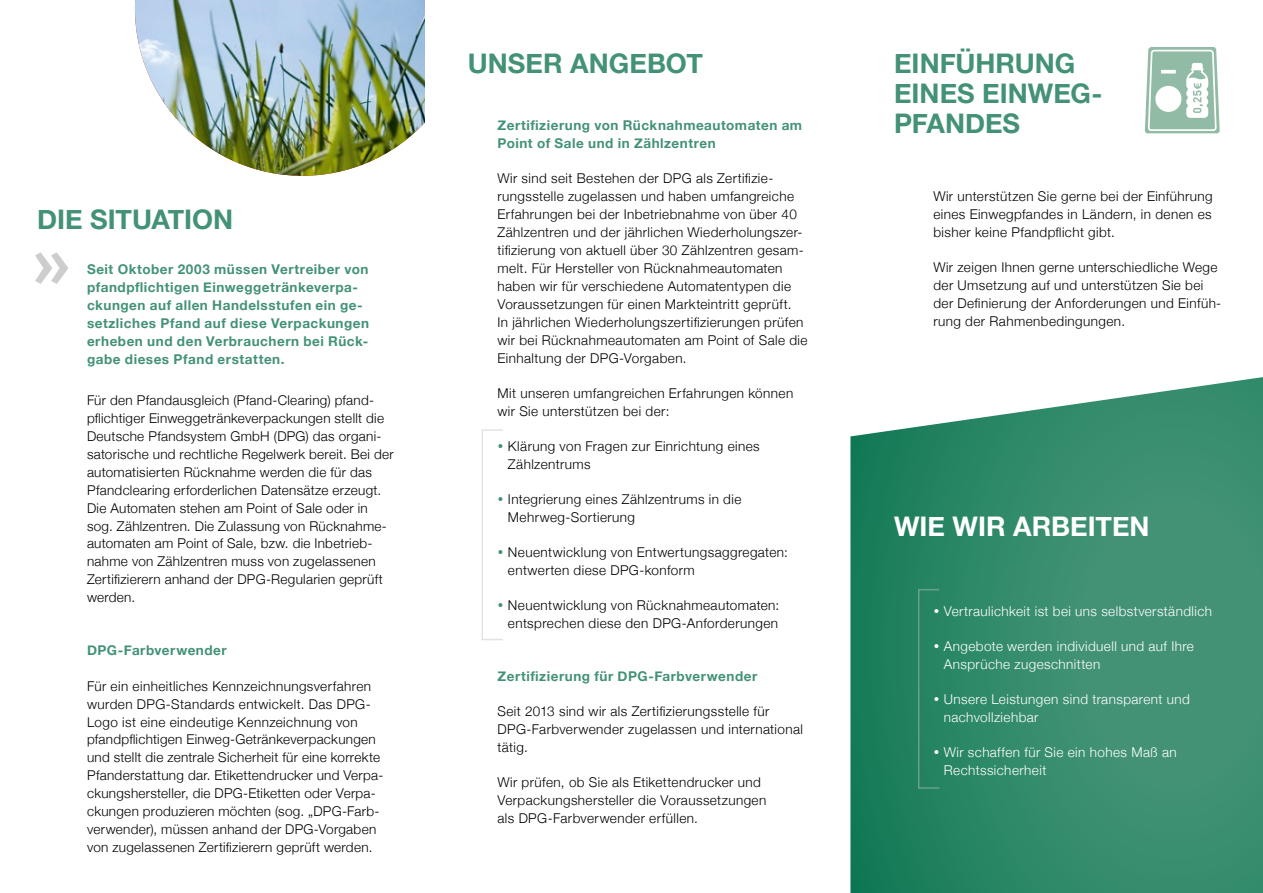
<style>
.page{position:relative;width:1263px;height:893px;background:#fff}
.page>*{position:absolute;margin:0;border:0;box-sizing:border-box;transform-origin:0 0}
.t1{font:500 71.1px "Gotham Narrow";color:#000}
.t2{font:700 27px/30px "Helvetica Neue";color:#439276}
.t3{font:700 27px "Helvetica Neue";color:#fff}
.t4{font:300 13.5px/18px "Helvetica Neue";letter-spacing:.03em;color:#000}
.t5{font:700 13.5px/18px "Helvetica Neue";letter-spacing:.04em;color:#439276}
.t6{font:300 13.5px/18px "Helvetica Neue";letter-spacing:.03em;color:#fff}
.s1{color:#439276}
</style>
<div class="page">
<img style="left:135px;top:0;width:290px;height:176px">
<div style="left:481px;top:429px;width:23px;height:211px;border:2px solid #e3e3e3"></div>
<svg style="left:850px;top:377px;width:413px;height:516px;background:#3f9173"></svg>
<div style="left:918px;top:589px;width:22px;height:200px;border:2px solid #68a088"></div>
<svg style="left:1145px;top:47px;width:75px;height:86px"></svg>
<h2 class="t2" style="left:37px;top:204px;width:198px">DIE SITUATION</h2>
<h1 class="t1" style="left:32px;top:217px;width:41px">»</h1>
<p class="t5" style="left:87px;top:260px;width:284px">Seit Oktober 2003 müssen Vertreiber von pfandpflichtigen Einweggetränkeverpa&shy;ckungen auf allen Handelsstufen ein ge&shy;setzliches Pfand auf diese Verpackungen erheben und den Verbrauchern bei Rück&shy;gabe dieses Pfand erstatten.</p>
<p class="t4" style="left:87px;top:390px;width:308px">Für den Pfandausgleich (Pfand-Clearing) pfand&shy;pflichtiger Einweggetränkeverpackungen stellt die Deutsche Pfandsystem GmbH (DPG) das organi&shy;satorische und rechtliche Regelwerk bereit. Bei der automatisierten Rücknahme werden die für das Pfandclearing erforderlichen Datensätze erzeugt.<br>Die Automaten stehen am Point of Sale oder in sog. Zählzentren. Die Zulassung von Rücknahme&shy;automaten am Point of Sale, bzw. die Inbetrieb&shy;nahme von Zählzentren muss von zugelassenen Zertifizierern anhand der DPG-Regularien geprüft werden.</p>
<p class="t5" style="left:87px;top:641px;width:141px">DPG-Farbverwender</p>
<p class="t4" style="left:87px;top:676px;width:298px">Für ein einheitliches Kennzeichnungsverfahren wurden DPG-Standards entwickelt. Das DPG-Logo ist eine eindeutige Kennzeichnung von pfandpflichtigen Einweg-Getränkeverpackungen und stellt die zentrale Sicherheit für eine korrekte Pfanderstattung dar. Etikettendrucker und Verpa&shy;ckungshersteller, die DPG-Etiketten oder Verpa&shy;ckungen produzieren möchten (sog. „DPG-Farb&shy;verwender), müssen anhand der DPG-Vorgaben von zugelassenen Zertifizierern geprüft werden.</p>
<h2 class="t2" style="left:468px;top:48px;width:237px">UNSER ANGEBOT</h2>
<p class="t5" style="left:497px;top:116px;width:306px">Zertifizierung von Rücknahmeautomaten am<br>Point of Sale und in Zählzentren</p>
<p class="t4" style="left:497px;top:169px;width:311px">Wir sind seit Bestehen der DPG als Zertifizie&shy;rungsstelle zugelassen und haben umfangreiche Erfahrungen bei der Inbetriebnahme von über 40<br>Zählzentren und der jährlichen Wiederholungszer&shy;tifizierung von aktuell über 30 Zählzentren gesam&shy;melt. Für Hersteller von Rücknahmeautomaten haben wir für verschiedene Automatentypen die Voraussetzungen für einen Markteintritt geprüft.<br>In jährlichen Wiederholungszertifizierungen prüfen wir bei Rücknahmeautomaten am Point of Sale die Einhaltung der DPG-Vorgaben.</p>
<p class="t4" style="left:497px;top:384px;width:297px">Mit unseren umfangreichen Erfahrungen können wir Sie unterstützen bei der:</p>
<p class="t4" style="left:508px;top:437px;width:253px;text-indent:-10px"><span class="s1">•</span> Klärung von Fragen zur Einrichtung eines<br>Zählzentrums</p>
<p class="t4" style="left:508px;top:490px;width:235px;text-indent:-10px"><span class="s1">•</span> Integrierung eines Zählzentrums in die<br>Mehrweg-Sortierung</p>
<p class="t4" style="left:508px;top:543px;width:281px;text-indent:-10px"><span class="s1">•</span> Neuentwicklung von Entwertungsaggregaten: entwerten diese DPG-konform</p>
<p class="t4" style="left:497px;top:596px;width:283px;text-align:right"><span class="s1">•</span> Neuentwicklung von Rücknahmeautomaten: entsprechen diese den DPG-Anforderungen</p>
<p class="t5" style="left:497px;top:667px;width:261px">Zertifizierung für DPG-Farbverwender</p>
<p class="t4" style="left:497px;top:702px;width:307px">Seit 2013 sind wir als Zertifizierungsstelle für<br>DPG-Farbverwender zugelassen und international tätig.</p>
<p class="t4" style="left:497px;top:773px;width:270px">Wir prüfen, ob Sie als Etikettendrucker und<br>Verpackungshersteller die Voraussetzungen als DPG-Farbverwender erfüllen.</p>
<h2 class="t2" style="left:894px;top:48px;width:210px">EINFÜHRUNG<br>EINES EINWEG-<br>PFANDES</h2>
<p class="t4" style="left:933px;top:187px;width:281px;text-align:justify">Wir unterstützen Sie gerne bei der Einführung eines Einwegpfandes in Ländern, in denen es bisher keine Pfandpflicht gibt.</p>
<p class="t4" style="left:933px;top:258px;width:289px">Wir zeigen Ihnen gerne unterschiedliche Wege der Umsetzung auf und unterstützen Sie bei der Definierung der Anforderungen und Einfüh&shy;rung der Rahmenbedingungen.</p>
<h2 class="t3" style="left:894px;top:510px;width:257px">WIE WIR ARBEITEN</h2>
<p class="t6" style="left:933px;top:602px;width:280px">• Vertraulichkeit ist bei uns selbstverständlich</p>
<p class="t6" style="left:944px;top:637px;width:252px;text-indent:-10px">• Angebote werden individuell und auf Ihre<br>Ansprüche zugeschnitten</p>
<p class="t6" style="left:944px;top:690px;width:248px;text-indent:-10px">• Unsere Leistungen sind transparent und nachvollziehbar</p>
<p class="t6" style="left:944px;top:743px;width:234px;text-indent:-10px">• Wir schaffen für Sie ein hohes Maß an<br>Rechtssicherheit</p>
</div>
